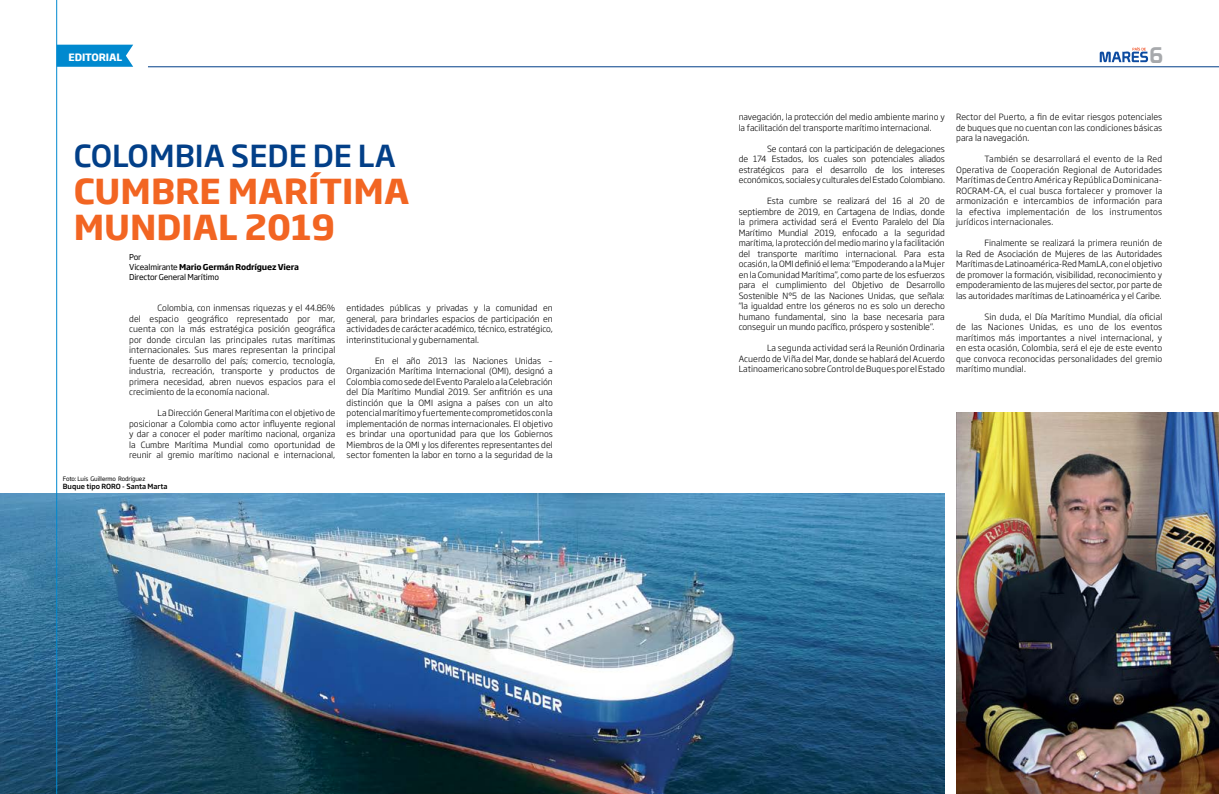
<style>
.page{position:relative;width:1219px;height:794px;background:#fff}
.page>*{position:absolute;margin:0;border:0;box-sizing:border-box;transform-origin:0 0}
.t1{font:700 34px/36px "Soho Gothic Pro";color:#f26522}
.t2{font:500 30px "Soho Gothic Pro";color:#023f88}
.t3{font:22px "Prototype";color:#a7a9ac}
.t4{font:700 10px "Soho Gothic Pro";letter-spacing:-.01em;color:#fff}
.t5{font:300 8.5px/10.5px "Soho Gothic Pro";color:#000;text-align:justify}
.t6{font:8px/10px "Soho Gothic Pro";letter-spacing:-.02em;color:#000}
.t7{font:500 7px "Soho Gothic Pro";color:#000}
.t8{font:6px "Soho Gothic Pro";letter-spacing:-.015em;color:#000}
.s1{font-weight:700}
</style>
<div class="page">
<hr style="left:148px;top:67px;width:1071px;height:1px;background:#023f88">
<svg style="left:57px;top:45px;width:76px;height:22px;background:#0e8fd1"></svg>
<svg style="left:1100px;top:47px;width:48px;height:15px"></svg>
<img style="left:0;top:493px;width:945px;height:301px">
<hr style="left:56px;top:0;width:1px;height:794px;background:#0089cf">
<img style="left:956px;top:412px;width:263px;height:382px">
<p class="t4" style="left:69px;top:49px;width:55px">EDITORIAL</p>
<h3 class="t3" style="left:1150px;top:42px;width:15px">6</h3>
<h2 class="t2" style="left:74px;top:133px;width:324px">COLOMBIA SEDE DE LA</h2>
<h1 class="t1" style="left:74px;top:171px;width:337px">CUMBRE MARÍTIMA<br>MUNDIAL 2019</h1>
<p class="t6" style="left:129px;top:252px;width:171px">Por<br>Vicealmirante <span class="s1">Mario Germán Rodríguez Viera<br></span>Director General Marítimo</p>
<p class="t5" style="left:129px;top:302px;width:208px;text-indent:28px">Colombia, con inmensas riquezas y el 44.86% del espacio geográfico representado por mar, cuenta con la más estratégica posición geográfica por donde circulan las principales rutas marítimas internacionales. Sus mares representan la principal fuente de desarrollo del país; comercio, tecnología, industria, recreación, transporte y productos de primera necesidad, abren nuevos espacios para el crecimiento de la economía nacional.</p>
<p class="t5" style="left:129px;top:407px;width:208px;text-indent:28px">La Dirección General Marítima con el objetivo de posicionar a Colombia como actor influyente regional y dar a conocer el poder marítimo nacional, organiza la Cumbre Marítima Mundial como oportunidad de reunir al gremio marítimo nacional e internacional,</p>
<p class="t5" style="left:347px;top:302px;width:208px">entidades públicas y privadas y la comunidad en general, para brindarles espacios de participación en actividades de carácter académico, técnico, estratégico, interinstitucional y gubernamental.</p>
<p class="t5" style="left:347px;top:354px;width:208px;text-indent:28px">En el año 2013 las Naciones Unidas – Organización Marítima Internacional (OMI), designó a Colombia como sede del Evento Paralelo a la Celebración del Día Marítimo Mundial 2019. Ser anfitrión es una distinción que la OMI asigna a países con un alto potencial marítimo y fuertemente comprometidos con la implementación de normas internacionales. El objetivo es brindar una oportunidad para que los Gobiernos Miembros de la OMI y los diferentes representantes del sector fomenten la labor en torno a la seguridad de la</p>
<p class="t8" style="left:63px;top:474px;width:84px">Foto: Luis Guillermo Rodríguez</p>
<p class="t7" style="left:63px;top:481px;width:106px">Buque tipo RORO - Santa Marta</p>
<p class="t5" style="left:739px;top:111px;width:208px">navegación, la protección del medio ambiente marino y la facilitación del transporte marítimo internacional.</p>
<p class="t5" style="left:739px;top:143px;width:208px;text-indent:28px">Se contará con la participación de delegaciones de 174 Estados, los cuales son potenciales aliados estratégicos para el desarrollo de los intereses económicos, sociales y culturales del Estado Colombiano.</p>
<p class="t5" style="left:739px;top:195px;width:208px;text-indent:28px">Esta cumbre se realizará del 16 al 20 de septiembre de 2019, en Cartagena de Indias, donde la primera actividad será el Evento Paralelo del Día Marítimo Mundial 2019, enfocado a la seguridad marítima, la protección del medio marino y la facilitación del transporte marítimo internacional. Para esta ocasión, la OMI definió el lema: “Empoderando a la Mujer en la Comunidad Marítima”, como parte de los esfuerzos para el cumplimiento del Objetivo de Desarrollo Sostenible N°5 de las Naciones Unidas, que señala: “la igualdad entre los géneros no es solo un derecho humano fundamental, sino la base necesaria para conseguir un mundo pacífico, próspero y sostenible”.</p>
<p class="t5" style="left:739px;top:342px;width:208px;text-indent:28px">La segunda actividad será la Reunión Ordinaria Acuerdo de Viña del Mar, donde se hablará del Acuerdo Latinoamericano sobre Control de Buques por el Estado</p>
<p class="t5" style="left:956px;top:111px;width:208px">Rector del Puerto, a fin de evitar riesgos potenciales de buques que no cuentan con las condiciones básicas para la navegación.</p>
<p class="t5" style="left:956px;top:153px;width:208px;text-indent:28px">También se desarrollará el evento de la Red Operativa de Cooperación Regional de Autoridades Marítimas de Centro América y República Dominicana-ROCRAM-CA, el cual busca fortalecer y promover la armonización e intercambios de información para la efectiva implementación de los instrumentos jurídicos internacionales.</p>
<p class="t5" style="left:956px;top:237px;width:208px;text-indent:28px">Finalmente se realizará la primera reunión de la Red de Asociación de Mujeres de las Autoridades Marítimas de Latinoamérica-Red MamLA, con el objetivo de promover la formación, visibilidad, reconocimiento y empoderamiento de las mujeres del sector, por parte de las autoridades marítimas de Latinoamérica y el Caribe.</p>
<p class="t5" style="left:956px;top:311px;width:208px;text-indent:28px">Sin duda, el Día Marítimo Mundial, día oficial de las Naciones Unidas, es uno de los eventos marítimos más importantes a nivel internacional, y en esta ocasión, Colombia, será el eje de este evento que convoca reconocidas personalidades del gremio marítimo mundial.</p>
</div>
